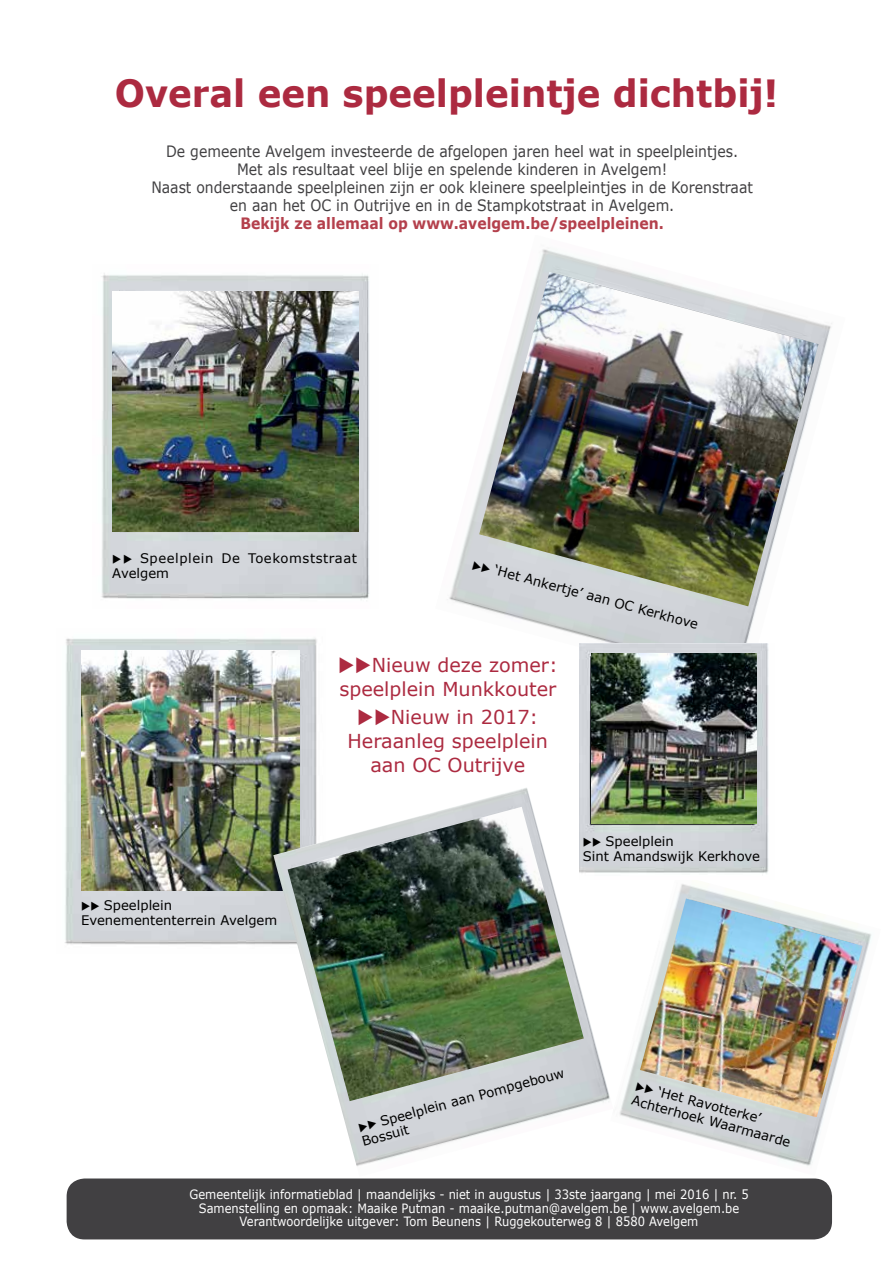
<style>
.page{position:relative;width:893px;height:1263px;background:#fff}
.page>*{position:absolute;margin:0;border:0;box-sizing:border-box;transform-origin:0 0}
.t1{font:700 37.5px "Verdana";color:#ac2a40;scale:.95 1}
.t2{font:19.2px/24px "Verdana";color:#ac2a40}
.t3{font:15.6px/18px "Verdana";color:#414042;text-align:center;scale:.89 1}
.t4{font:700 15.6px "Verdana";color:#b4404c;scale:.89 1}
.t5{font:13.2px/15px "Verdana";color:#000}
.t6{font:13.2px/15px "Verdana";letter-spacing:.04em;color:#000}
.t7{font:12.9px/13.5px "Verdana";color:#fff;text-align:center;scale:.89 1}
</style>
<div class="page">
<div style="left:67px;top:1178px;width:765px;height:61px;background:#414042;border-radius:18px"></div>
<img style="left:101px;top:273px;width:268px;height:327px">
<img style="left:112px;top:292px;width:247px;height:240px">
<img style="left:449px;top:249px;width:383px;height:395px">
<img style="left:479px;top:272px;width:339px;height:334px">
<img style="left:65px;top:638px;width:252px;height:307px">
<img style="left:81px;top:650px;width:218px;height:240px">
<img style="left:619px;top:884px;width:253px;height:282px">
<img style="left:640px;top:898px;width:223px;height:219px">
<img style="left:579px;top:644px;width:190px;height:230px">
<img style="left:591px;top:653px;width:166px;height:171px">
<img style="left:273px;top:787px;width:340px;height:379px">
<img style="left:288px;top:807px;width:296px;height:294px">
<h1 class="t1" style="left:115px;top:67px;width:700px">Overal een speelpleintje dichtbij!</h1>
<p class="t3" style="left:151px;top:142px;width:677px">De gemeente Avelgem investeerde de afgelopen jaren heel wat in speelpleintjes.<br>Met als resultaat veel blije en spelende kinderen in Avelgem!<br>Naast onderstaande speelpleinen zijn er ook kleinere speelpleintjes in de Korenstraat en aan het OC in Outrijve en in de Stampkotstraat in Avelgem.</p>
<p class="t4" style="left:240px;top:212px;width:477px">Bekijk ze allemaal op www.avelgem.be/speelpleinen.</p>
<p class="t6" style="left:112px;top:551px;width:246px">◆◆ Speelplein De Toekomststraat<br>Avelgem</p>
<p class="t5" style="left:475px;top:556px;width:235px;rotate:15deg">◆◆ ‘Het Ankertje’ aan OC Kerkhove</p>
<p class="t5" style="left:81px;top:897px;width:198px">◆◆ Speelplein<br>Evenemententerrein Avelgem</p>
<p class="t2" style="left:338px;top:652px;width:221px">◆◆Nieuw deze zomer: speelplein Munkkouter</p>
<p class="t2" style="left:347px;top:705px;width:202px;text-align:center">◆◆Nieuw in 2017:<br>Heraanleg speelplein aan OC Outrijve</p>
<p class="t5" style="left:583px;top:833px;width:179px">◆◆ Speelplein<br>Sint Amandswijk Kerkhove</p>
<p class="t5" style="left:356px;top:1120px;width:214px;rotate:-15deg">◆◆ Speelplein aan Pompgebouw<br>Bossuit</p>
<p class="t5" style="left:638px;top:1078px;width:165px;rotate:15deg">◆◆ ‘Het Ravotterke’<br>Achterhoek Waarmaarde</p>
<p class="t7" style="left:189px;top:1188px;width:630px">Gemeentelijk informatieblad | maandelijks - niet in augustus | 33ste jaargang | mei 2016 | nr. 5<br>Samenstelling en opmaak: Maaike Putman - maaike.putman@avelgem.be | www.avelgem.be<br>Verantwoordelijke uitgever: Tom Beunens | Ruggekouterweg 8 | 8580 Avelgem</p>
</div>
